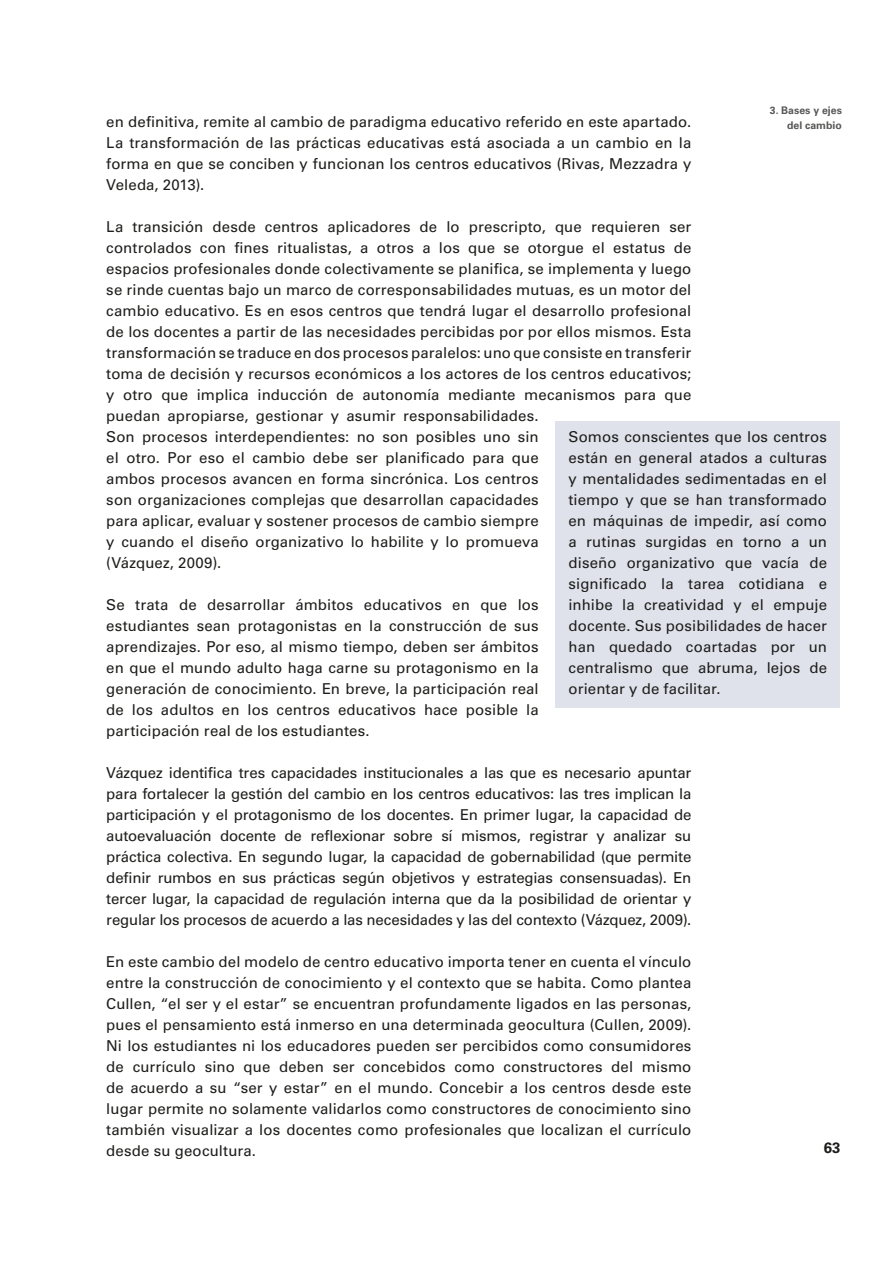
<style>
.page{position:relative;width:893px;height:1263px;background:#fff}
.page>*{position:absolute;margin:0;border:0;box-sizing:border-box;transform-origin:0 0}
.t1{font:15px/21px "Univers LT Std";letter-spacing:.01em;color:#1d1d1b;text-align:justify}
.t2{font:700 15px "Univers LT Std";color:#1d1d1b}
.t3{font:700 10.5px "Univers LT Std";color:#575756}
</style>
<div class="page">
<div style="left:556px;top:421px;width:284px;height:287px;background:#e0e2eb"></div>
<p class="t3" style="left:770px;top:104px;width:74px">3. Bases y ejes</p>
<p class="t1" style="left:106px;top:112px;width:587px">en definitiva, remite al cambio de paradigma educativo referido en este apartado.</p>
<p class="t3" style="left:787px;top:119px;width:56px">del cambio</p>
<p class="t1" style="left:106px;top:133px;width:587px">La transformación de las prácticas educativas está asociada a un cambio en la forma en que se conciben y funcionan los centros educativos (Rivas, Mezzadra y Veleda, 2013).</p>
<p class="t1" style="left:106px;top:217px;width:587px;text-align:left">La transición desde centros aplicadores de lo prescripto, que requieren ser controlados con fines ritualistas, a otros a los que se otorgue el estatus de espacios profesionales donde colectivamente se planifica, se implementa y luego se rinde cuentas bajo un marco de corresponsabilidades mutuas, es un motor del cambio educativo. Es en esos centros que tendrá lugar el desarrollo profesional de los docentes a partir de las necesidades percibidas por por ellos mismos. Esta transformación se traduce en dos procesos paralelos: uno que consiste en transferir toma de decisión y recursos económicos a los actores de los centros educativos; y otro que implica inducción de autonomía mediante mecanismos para que puedan apropiarse, gestionar y asumir responsabilidades.<br>Son procesos interdependientes: no son posibles uno sin<br>el otro. Por eso el cambio debe ser planificado para que<br>ambos procesos avancen en forma sincrónica. Los centros<br>son organizaciones complejas que desarrollan capacidades<br>para aplicar, evaluar y sostener procesos de cambio siempre<br>y cuando el diseño organizativo lo habilite y lo promueva<br>(Vázquez, 2009).</p>
<p class="t1" style="left:106px;top:595px;width:434px">Se trata de desarrollar ámbitos educativos en que los estudiantes sean protagonistas en la construcción de sus aprendizajes. Por eso, al mismo tiempo, deben ser ámbitos en que el mundo adulto haga carne su protagonismo en la generación de conocimiento. En breve, la participación real de los adultos en los centros educativos hace posible la participación real de los estudiantes.</p>
<p class="t1" style="left:106px;top:763px;width:587px">Vázquez identifica tres capacidades institucionales a las que es necesario apuntar para fortalecer la gestión del cambio en los centros educativos: las tres implican la participación y el protagonismo de los docentes. En primer lugar, la capacidad de autoevaluación docente de reflexionar sobre sí mismos, registrar y analizar su práctica colectiva. En segundo lugar, la capacidad de gobernabilidad (que permite definir rumbos en sus prácticas según objetivos y estrategias consensuadas). En tercer lugar, la capacidad de regulación interna que da la posibilidad de orientar y regular los procesos de acuerdo a las necesidades y las del contexto (Vázquez, 2009).</p>
<p class="t1" style="left:106px;top:952px;width:587px">En este cambio del modelo de centro educativo importa tener en cuenta el vínculo entre la construcción de conocimiento y el contexto que se habita. Como plantea Cullen, “el ser y el estar” se encuentran profundamente ligados en las personas, pues el pensamiento está inmerso en una determinada geocultura (Cullen, 2009).<br>Ni los estudiantes ni los educadores pueden ser percibidos como consumidores de currículo sino que deben ser concebidos como constructores del mismo de acuerdo a su “ser y estar” en el mundo. Concebir a los centros desde este lugar permite no solamente validarlos como constructores de conocimiento sino también visualizar a los docentes como profesionales que localizan el currículo desde su geocultura.</p>
<p class="t1" style="left:568px;top:427px;width:260px">Somos conscientes que los centros están en general atados a culturas y mentalidades sedimentadas en el tiempo y que se han transformado en máquinas de impedir, así como a rutinas surgidas en torno a un diseño organizativo que vacía de significado la tarea cotidiana e inhibe la creatividad y el empuje docente. Sus posibilidades de hacer han quedado coartadas por un centralismo que abruma, lejos de orientar y de facilitar.</p>
<p class="t2" style="left:824px;top:1138px;width:18px">63</p>
</div>
